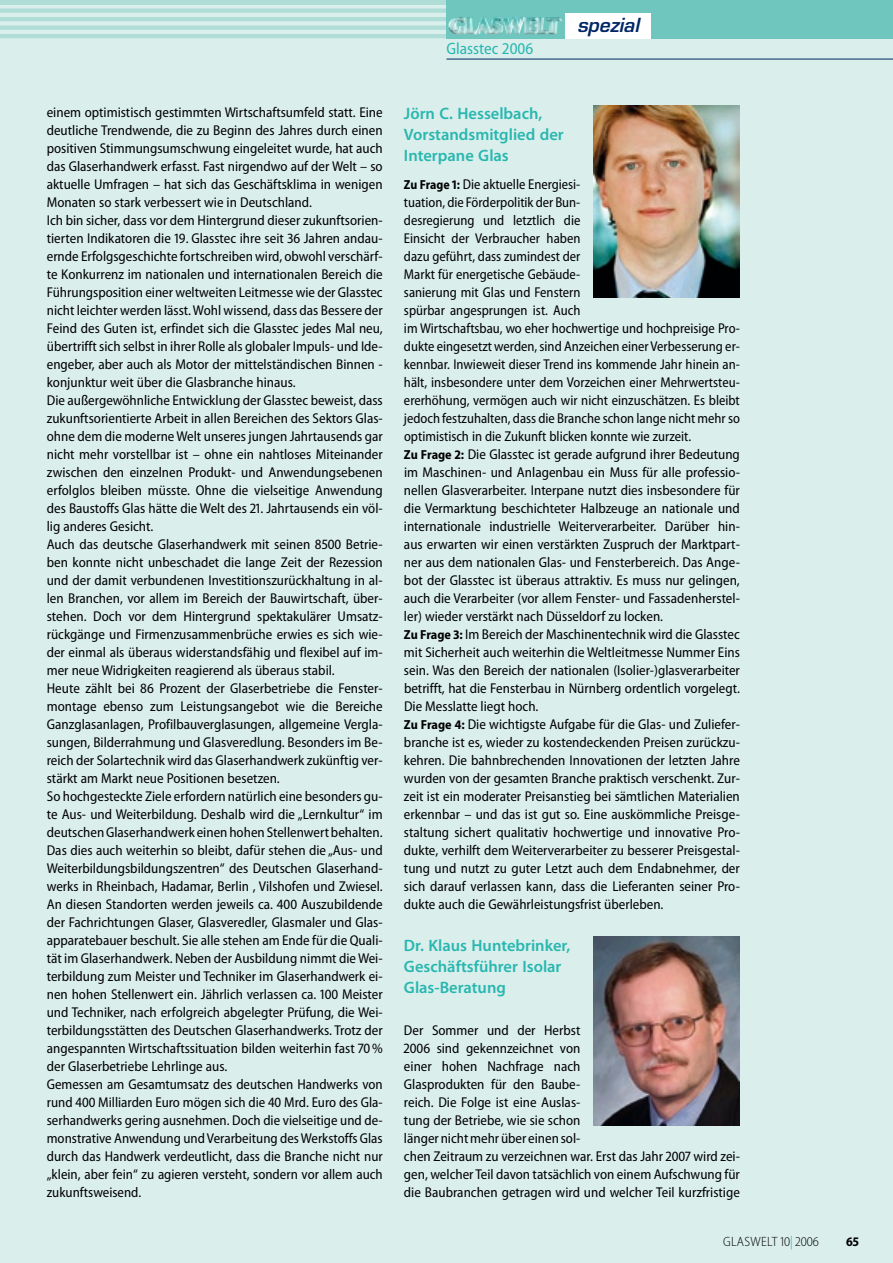
<style>
.page{position:relative;width:893px;height:1263px;background:#daeeec}
.page>*{position:absolute;margin:0;border:0;box-sizing:border-box;transform-origin:0 0}
.t1{font:italic 600 18.9px "Eurostile LT Std";color:#002764}
.t2{font:600 16.5px/21px "Myriad Pro";color:#28b7af}
.t3{font:semi-condensed 16.5px "Myriad Pro";color:#28b7af}
.t4{font:semi-condensed 14.25px/18px "Myriad Pro";color:#000}
.t5{font:300 semi-condensed 13.5px "Myriad Pro";letter-spacing:.02em;color:#000}
.t6{font:700 semi-condensed 13.2px "Myriad Pro";color:#000}
.s1{font-weight:700;font-size:13.2px}
.s2{color:#28b7af}
</style>
<div class="page">
<hr style="left:0;top:9px;width:446px;height:4px;background:#b1ddd7">
<hr style="left:0;top:17px;width:446px;height:4px;background:#b1ddd7">
<hr style="left:0;top:26px;width:446px;height:4px;background:#b1ddd7">
<hr style="left:0;top:34px;width:446px;height:4px;background:#b1ddd7">
<hr style="left:0;top:0;width:446px;height:4px;background:#b1ddd7">
<div style="left:446px;top:0;width:447px;height:38px;background:#6fc6be"></div>
<div style="left:566px;top:13px;width:85px;height:25px;background:#fff"></div>
<img style="left:593px;top:105px;width:147px;height:192px">
<img style="left:593px;top:936px;width:147px;height:189px">
<hr style="left:446px;top:59px;width:447px;height:1px;background:#002764">
<p class="t3" style="left:446px;top:39px;width:88px">Glasstec 2006</p>
<h1 class="t1" style="left:577px;top:13px;width:64px">spezial</h1>
<p class="t4" style="left:47px;top:104px;width:338px">einem optimistisch gestimmten Wirtschaftsumfeld statt. Eine deutliche Trendwende, die zu Beginn des Jahres durch einen positiven Stimmungsumschwung eingeleitet wurde, hat auch das Glaserhandwerk erfasst. Fast nirgendwo auf der Welt – so aktuelle Umfragen – hat sich das Geschäftsklima in wenigen Monaten so stark verbessert wie in Deutschland.<br>Ich bin sicher, dass vor dem Hintergrund dieser zukunftsorien&shy;tierten Indikatoren die 19. Glasstec ihre seit 36 Jahren andau&shy;ernde Erfolgsgeschichte fortschreiben wird, obwohl verschärf&shy;te Konkurrenz im nationalen und internationalen Bereich die Führungsposition einer weltweiten Leitmesse wie der Glasstec nicht leichter werden lässt.Wohl wissend, dass das Bessere der Feind des Guten ist, erfindet sich die Glasstec jedes Mal neu, übertrifft sich selbst in ihrer Rolle als globaler Impuls- und Ide&shy;engeber, aber auch als Motor der mittelständischen Binnen - konjunktur weit über die Glasbranche hinaus.<br>Die außergewöhnliche Entwicklung der Glasstec beweist, dass zukunftsorientierte Arbeit in allen Bereichen des Sektors Glas&shy;ohne dem die moderneWelt unseres jungen Jahrtausends gar nicht mehr vorstellbar ist – ohne ein nahtloses Miteinander zwischen den einzelnen Produkt- und Anwendungsebenen erfolglos bleiben müsste. Ohne die vielseitige Anwendung des Baustoffs Glas hätte die Welt des 21. Jahrtausends ein völ&shy;lig anderes Gesicht.<br>Auch das deutsche Glaserhandwerk mit seinen 8500 Betrie&shy;ben konnte nicht unbeschadet die lange Zeit der Rezession und der damit verbundenen Investitionszurückhaltung in al&shy;len Branchen, vor allem im Bereich der Bauwirtschaft, über&shy;stehen. Doch vor dem Hintergrund spektakulärer Umsatz&shy;rückgänge und Firmenzusammenbrüche erwies es sich wie&shy;der einmal als überaus widerstandsfähig und flexibel auf im&shy;mer neue Widrigkeiten reagierend als überaus stabil.<br>Heute zählt bei 86 Prozent der Glaserbetriebe die Fenster&shy;montage ebenso zum Leistungsangebot wie die Bereiche Ganzglasanlagen, Profilbauverglasungen, allgemeine Vergla&shy;sungen, Bilderrahmung und Glasveredlung. Besonders im Be&shy;reich der Solartechnik wird das Glaserhandwerk zukünftig ver&shy;stärkt am Markt neue Positionen besetzen.<br>So hochgesteckte Ziele erfordern natürlich eine besonders gu&shy;te Aus- und Weiterbildung. Deshalb wird die „Lernkultur“ im deutschenGlaserhandwerk einen hohen Stellenwertbehalten.<br>Das dies auch weiterhin so bleibt, dafür stehen die „Aus- und Weiterbildungsbildungszentren“ des Deutschen Glaserhand&shy;werks in Rheinbach, Hadamar, Berlin , Vilshofen und Zwiesel.<br>An diesen Standorten werden jeweils ca. 400 Auszubildende der Fachrichtungen Glaser, Glasveredler, Glasmaler und Glas&shy;apparatebauer beschult. Sie alle stehen am Ende für die Quali&shy;tät im Glaserhandwerk. Neben der Ausbildung nimmt dieWei&shy;terbildung zum Meister und Techniker im Glaserhandwerk ei&shy;nen hohen Stellenwert ein. Jährlich verlassen ca. 100 Meister und Techniker, nach erfolgreich abgelegter Prüfung, die Wei&shy;terbildungsstätten des Deutschen Glaserhandwerks. Trotz der angespannten Wirtschaftssituation bilden weiterhin fast 70% der Glaserbetriebe Lehrlinge aus.<br>Gemessen am Gesamtumsatz des deutschen Handwerks von rund 400 Milliarden Euro mögen sich die 40 Mrd. Euro des Gla&shy;serhandwerks gering ausnehmen. Doch die vielseitige und de&shy;monstrative Anwendung und Verarbeitung desWerkstoffs Glas durch das Handwerk verdeutlicht, dass die Branche nicht nur „klein, aber fein“ zu agieren versteht, sondern vor allem auch zukunftsweisend.</p>
<p class="t2" style="left:404px;top:102px;width:161px">Jörn C. Hesselbach,<br>Vorstandsmitglied der<br>Interpane Glas</p>
<p class="t4" style="left:404px;top:176px;width:337px"><span class="s1">Zu Frage 1:</span> Die aktuelle Energiesi-<br>tuation, die Förderpolitik der Bun-<br>desregierung und letztlich die<br>Einsicht der Verbraucher haben<br>dazu geführt, dass zumindest der<br>Markt für energetische Gebäude-<br>sanierung mit Glas und Fenstern<br>spürbar angesprungen ist. Auch<br>im Wirtschaftsbau, wo eher hochwertige und hochpreisige Pro&shy;dukte eingesetzt werden, sind Anzeichen einerVerbesserung er&shy;kennbar. Inwieweit dieser Trend ins kommende Jahr hinein an&shy;hält, insbesondere unter dem Vorzeichen einer Mehrwertsteu&shy;ererhöhung, vermögen auch wir nicht einzuschätzen. Es bleibt jedoch festzuhalten, dass die Branche schon lange nicht mehr so optimistisch in die Zukunft blicken konnte wie zurzeit.<br><span class="s1">Zu Frage 2:</span> Die Glasstec ist gerade aufgrund ihrer Bedeutung im Maschinen- und Anlagenbau ein Muss für alle professio&shy;nellen Glasverarbeiter. Interpane nutzt dies insbesondere für die Vermarktung beschichteter Halbzeuge an nationale und internationale industrielle Weiterverarbeiter. Darüber hin&shy;aus erwarten wir einen verstärkten Zuspruch der Marktpart&shy;ner aus dem nationalen Glas- und Fensterbereich. Das Ange&shy;bot der Glasstec ist überaus attraktiv. Es muss nur gelingen, auch die Verarbeiter (vor allem Fenster- und Fassadenherstel&shy;ler) wieder verstärkt nach Düsseldorf zu locken.<br><span class="s1">Zu Frage 3:</span> Im Bereich der Maschinentechnik wird die Glasstec mit Sicherheit auch weiterhin die Weltleitmesse Nummer Eins sein. Was den Bereich der nationalen (Isolier-)glasverarbeiter betrifft, hat die Fensterbau in Nürnberg ordentlich vorgelegt.<br>Die Messlatte liegt hoch.<br><span class="s1">Zu Frage 4:</span> Die wichtigste Aufgabe für die Glas- und Zuliefer&shy;branche ist es, wieder zu kostendeckenden Preisen zurückzu&shy;kehren. Die bahnbrechenden Innovationen der letzten Jahre wurden von der gesamten Branche praktisch verschenkt. Zur&shy;zeit ist ein moderater Preisanstieg bei sämtlichen Materialien erkennbar – und das ist gut so. Eine auskömmliche Preisge&shy;staltung sichert qualitativ hochwertige und innovative Pro&shy;dukte, verhilft dem Weiterverarbeiter zu besserer Preisgestal&shy;tung und nutzt zu guter Letzt auch dem Endabnehmer, der sich darauf verlassen kann, dass die Lieferanten seiner Pro&shy;dukte auch die Gewährleistungsfrist überleben.</p>
<p class="t2" style="left:404px;top:935px;width:168px">Dr. Klaus Huntebrinker,<br>Geschäftsführer Isolar<br>Glas-Beratung</p>
<p class="t4" style="left:404px;top:1022px;width:337px">Der Sommer und der Herbst<br>2006 sind gekennzeichnet von<br>einer hohen Nachfrage nach<br>Glasprodukten für den Baube-<br>reich. Die Folge ist eine Auslas-<br>tung der Betriebe, wie sie schon<br>längernichtmehrüber einensol-<br>chen Zeitraum zu verzeichnen war. Erst das Jahr 2007 wird zei&shy;gen, welcher Teil davon tatsächlich von einem Aufschwung für die Baubranchen getragen wird und welcher Teil kurzfristige</p>
<p class="t5" style="left:723px;top:1234px;width:97px">GLASWELT 10<span class="s2">|</span> 2006</p>
<p class="t6" style="left:846px;top:1234px;width:14px">65</p>
</div>
